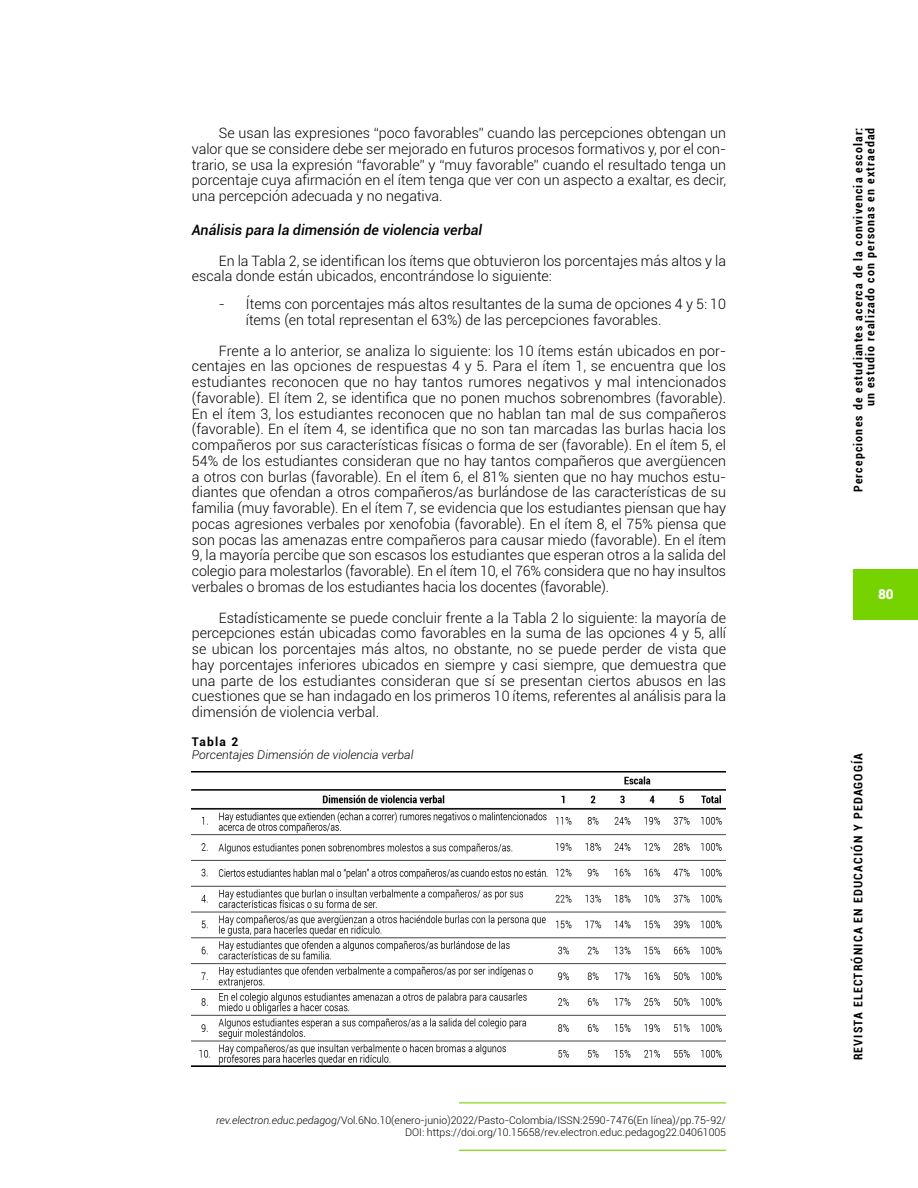
<style>
.page{position:relative;width:918px;height:1188px;background:#fff}
.page>*{position:absolute;margin:0;border:0;box-sizing:border-box;transform-origin:0 0}
.Texto_Base_Contenido{font:300 14.25px/15.8px "Roboto";color:#000;text-align:justify}
.Subtítulo{font:italic 500 14.25px "Roboto";color:#000}
.t1{font:900 13.5px "Roboto";color:#fff}
.t2{font:700 condensed 12px/12px "Roboto";letter-spacing:.1em;color:#000;text-align:right}
.Tabla_Título{font:italic 300 12px/13.5px "Roboto";color:#000}
.t3{font:300 10.5px/12px "Roboto";color:#000;text-align:right}
.s1{font-weight:700;font-style:normal}
.s2{font-style:italic}
</style>
<div class="page">
<div style="left:854px;top:569px;width:64px;height:50px;background:#77d300"></div>
<hr style="left:459px;top:1102px;width:267px;height:1px;background:#77d300">
<hr style="left:459px;top:1150px;width:267px;height:1px;background:#77d300">
<img style="left:192px;top:772px;width:534px;height:294px">
<p class="Texto_Base_Contenido" style="left:192px;top:125px;width:536px;text-indent:27px">Se usan las expresiones “poco favorables” cuando las percepciones obtengan un valor que se considere debe ser mejorado en futuros procesos formativos y, por el con&shy;trario, se usa la expresión “favorable” y “muy favorable” cuando el resultado tenga un porcentaje cuya afirmación en el ítem tenga que ver con un aspecto a exaltar, es decir, una percepción adecuada y no negativa.</p>
<p class="Subtítulo" style="left:192px;top:220px;width:292px">Análisis para la dimensión de violencia verbal</p>
<p class="Texto_Base_Contenido" style="left:192px;top:252px;width:536px;text-indent:27px">En la Tabla 2, se identifican los ítems que obtuvieron los porcentajes más altos y la escala donde están ubicados, encontrándose lo siguiente:</p>
<p class="Texto_Base_Contenido" style="left:246px;top:296px;width:482px;text-indent:-27px">- Ítems con porcentajes más altos resultantes de la suma de opciones 4 y 5: 10 ítems (en total representan el 63%) de las percepciones favorables.</p>
<p class="Texto_Base_Contenido" style="left:192px;top:342px;width:536px;text-indent:27px">Frente a lo anterior, se analiza lo siguiente: los 10 ítems están ubicados en por&shy;centajes en las opciones de respuestas 4 y 5. Para el ítem 1, se encuentra que los estudiantes reconocen que no hay tantos rumores negativos y mal intencionados (favorable). El ítem 2, se identifica que no ponen muchos sobrenombres (favorable).<br>En el ítem 3, los estudiantes reconocen que no hablan tan mal de sus compañeros (favorable). En el ítem 4, se identifica que no son tan marcadas las burlas hacia los compañeros por sus características físicas o forma de ser (favorable). En el ítem 5, el 54% de los estudiantes consideran que no hay tantos compañeros que avergüencen a otros con burlas (favorable). En el ítem 6, el 81% sienten que no hay muchos estu&shy;diantes que ofendan a otros compañeros/as burlándose de las características de su familia (muy favorable). En el ítem 7, se evidencia que los estudiantes piensan que hay pocas agresiones verbales por xenofobia (favorable). En el ítem 8, el 75% piensa que son pocas las amenazas entre compañeros para causar miedo (favorable). En el ítem 9, la mayoría percibe que son escasos los estudiantes que esperan otros a la salida del colegio para molestarlos (favorable). En el ítem 10, el 76% considera que no hay insultos verbales o bromas de los estudiantes hacia los docentes (favorable).</p>
<p class="Texto_Base_Contenido" style="left:192px;top:609px;width:536px;text-indent:27px">Estadísticamente se puede concluir frente a la Tabla 2 lo siguiente: la mayoría de percepciones están ubicadas como favorables en la suma de las opciones 4 y 5, allí se ubican los porcentajes más altos, no obstante, no se puede perder de vista que hay porcentajes inferiores ubicados en siempre y casi siempre, que demuestra que una parte de los estudiantes consideran que sí se presentan ciertos abusos en las cuestiones que se han indagado en los primeros 10 ítems, referentes al análisis para la dimensión de violencia verbal.</p>
<p class="Tabla_Título" style="left:192px;top:734px;width:223px"><span class="s1">Tabla 2<br></span>Porcentajes Dimensión de violencia verbal</p>
<p class="t3" style="left:216px;top:1114px;width:512px"><span class="s2">rev.electron.educ.pedagog</span>/Vol.6No.10(enero-junio)2022/Pasto-Colombia/ISSN:2590-7476(En línea)/pp.75-92/<br>DOI: https://doi.org/10.15658/rev.electron.educ.pedagog22.04061005</p>
<p class="t2" style="left:852px;top:492px;width:366px;rotate:-90deg">Percepciones de estudiantes acerca de la convivencia escolar: un estudio realizado con personas en extraedad</p>
<p class="t1" style="left:878px;top:585px;width:17px">80</p>
<p class="t2" style="left:852px;top:1060px;width:309px;rotate:-90deg">REVISTA ELECTRÓNICA EN EDUCACIÓN Y PEDAGOGÍA</p>
</div>
